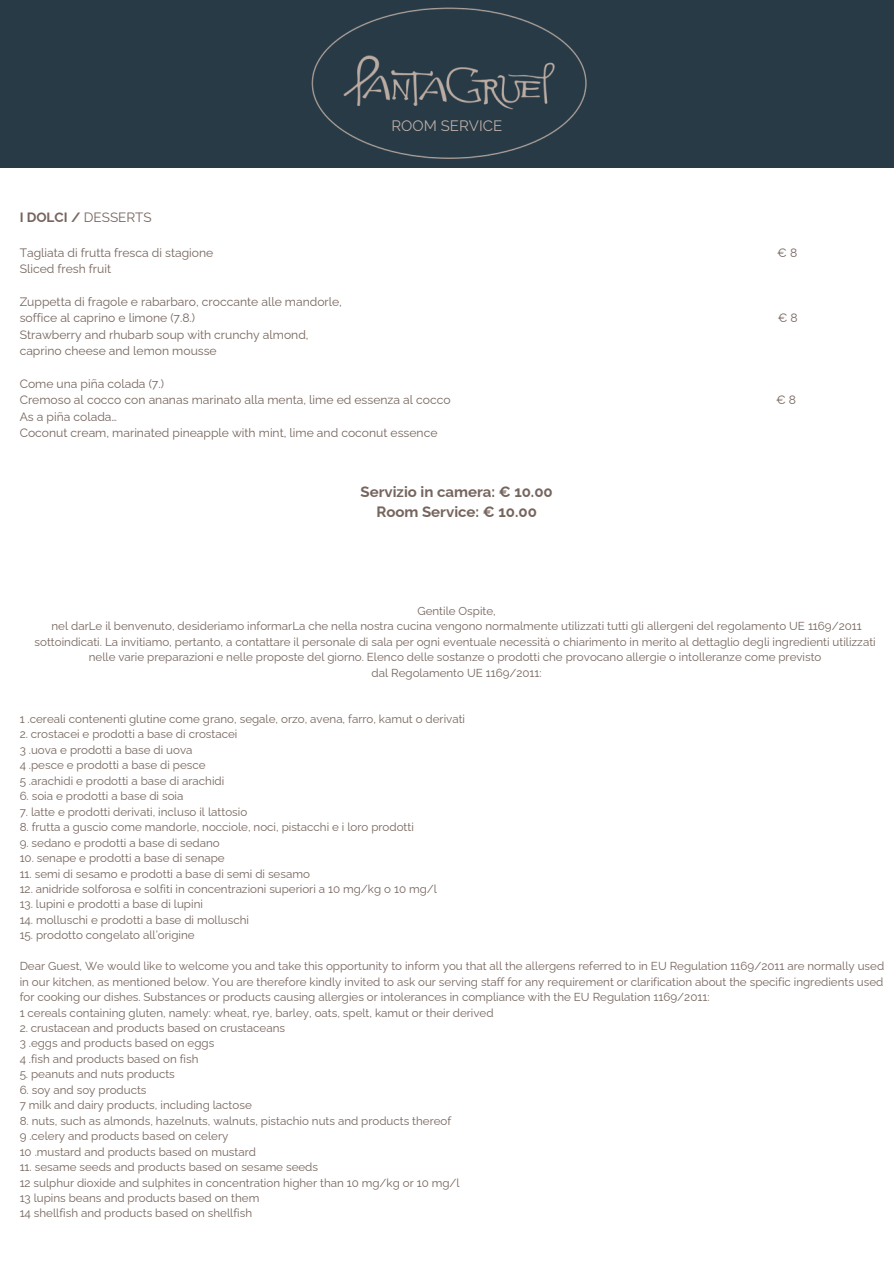
<style>
.page{position:relative;width:894px;height:1264px;background:#fff}
.page>*{position:absolute;margin:0;border:0;box-sizing:border-box;transform-origin:0 0}
.t1{font:700 15px/20.2px "Raleway";color:#76655d;text-align:center}
.t2{font:15px "Raleway";color:#bbaca5}
.t3{font:13.5px "Raleway";color:#76655d}
.t4{font:12.15px "Raleway";color:#76655d}
.t5{font:11.55px/15.5px "Raleway";color:#76655d;text-align:center}
.s1{font-weight:700}
</style>
<div class="page">
<div style="left:0;top:0;width:893px;height:168px;background:#273a45"></div>
<img style="left:311px;top:7px;width:276px;height:152px">
<h1 class="t2" style="left:391px;top:117px;width:112px">ROOM SERVICE</h1>
<h3 class="t3" style="left:20px;top:209px;width:133px"><span class="s1">I DOLCI /</span> DESSERTS</h3>
<p class="t4" style="left:20px;top:245px;width:195px">Tagliata di frutta fresca di stagione</p>
<p class="t4" style="left:777px;top:245px;width:22px">€ 8</p>
<p class="t4" style="left:20px;top:261px;width:93px">Sliced fresh fruit</p>
<p class="t4" style="left:20px;top:294px;width:324px">Zuppetta di fragole e rabarbaro, croccante alle mandorle,</p>
<p class="t4" style="left:20px;top:311px;width:177px">soffice al caprino e limone (7.8.)</p>
<p class="t4" style="left:777px;top:311px;width:22px">€ 8</p>
<p class="t4" style="left:20px;top:327px;width:290px">Strawberry and rhubarb soup with crunchy almond,</p>
<p class="t4" style="left:20px;top:344px;width:198px">caprino cheese and lemon mousse</p>
<p class="t4" style="left:20px;top:376px;width:146px">Come una piña colada (7.)</p>
<p class="t4" style="left:20px;top:393px;width:432px">Cremoso al cocco con ananas marinato alla menta, lime ed essenza al cocco</p>
<p class="t4" style="left:775px;top:393px;width:22px">€ 8</p>
<p class="t4" style="left:20px;top:409px;width:99px">As a piña colada…</p>
<p class="t4" style="left:20px;top:426px;width:419px">Coconut cream, marinated pineapple with mint, lime and coconut essence</p>
<h2 class="t1" style="left:360px;top:481px;width:194px">Servizio in camera: € 10.00<br>Room Service: € 10.00</h2>
<p class="t5" style="left:417px;top:603px;width:80px">Gentile Ospite,</p>
<p class="t5" style="left:35px;top:618px;width:842px">nel darLe il benvenuto, desideriamo informarLa che nella nostra cucina vengono normalmente utilizzati tutti gli allergeni del regolamento UE 1169/2011 sottoindicati. La invitiamo, pertanto, a contattare il personale di sala per ogni eventuale necessità o chiarimento in merito al dettaglio degli ingredienti utilizzati</p>
<p class="t5" style="left:89px;top:649px;width:734px">nelle varie preparazioni e nelle proposte del giorno. Elenco delle sostanze o prodotti che provocano allergie o intolleranze come previsto</p>
<p class="t5" style="left:371px;top:665px;width:172px">dal Regolamento UE 1169/2011:</p>
<p class="t5" style="left:20px;top:711px;width:447px">1 .cereali contenenti glutine come grano, segale, orzo, avena, farro, kamut o derivati</p>
<p class="t5" style="left:20px;top:726px;width:219px">2. crostacei e prodotti a base di crostacei</p>
<p class="t5" style="left:20px;top:742px;width:174px">3 .uova e prodotti a base di uova</p>
<p class="t5" style="left:20px;top:757px;width:187px">4 .pesce e prodotti a base di pesce</p>
<p class="t5" style="left:20px;top:773px;width:206px">5 .arachidi e prodotti a base di arachidi</p>
<p class="t5" style="left:20px;top:788px;width:165px">6. soia e prodotti a base di soia</p>
<p class="t5" style="left:20px;top:804px;width:229px">7. latte e prodotti derivati, incluso il lattosio</p>
<p class="t5" style="left:20px;top:819px;width:395px">8. frutta a guscio come mandorle, nocciole, noci, pistacchi e i loro prodotti</p>
<p class="t5" style="left:20px;top:834px;width:201px">9. sedano e prodotti a base di sedano</p>
<p class="t5" style="left:20px;top:850px;width:206px">10. senape e prodotti a base di senape</p>
<p class="t5" style="left:20px;top:865px;width:292px">11. semi di sesamo e prodotti a base di semi di sesamo</p>
<p class="t5" style="left:20px;top:881px;width:419px">12. anidride solforosa e solfiti in concentrazioni superiori a 10 mg/kg o 10 mg/l</p>
<p class="t5" style="left:20px;top:896px;width:185px">13. lupini e prodotti a base di lupini</p>
<p class="t5" style="left:20px;top:912px;width:231px">14. molluschi e prodotti a base di molluschi</p>
<p class="t5" style="left:20px;top:927px;width:176px">15. prodotto congelato all’origine</p>
<p class="t5" style="left:20px;top:958px;width:865px;text-align:justify">Dear Guest, We would like to welcome you and take this opportunity to inform you that all the allergens referred to in EU Regulation 1169/2011 are normally used in our kitchen, as mentioned below. You are therefore kindly invited to ask our serving staff for any requirement or clarification about the specific ingredients used for cooking our dishes. Substances or products causing allergies or intolerances in compliance with the EU Regulation 1169/2011:</p>
<p class="t5" style="left:20px;top:1004px;width:475px">1 cereals containing gluten, namely: wheat, rye, barley, oats, spelt, kamut or their derived</p>
<p class="t5" style="left:20px;top:1020px;width:267px">2. crustacean and products based on crustaceans</p>
<p class="t5" style="left:20px;top:1035px;width:196px">3 .eggs and products based on eggs</p>
<p class="t5" style="left:20px;top:1051px;width:180px">4 .fish and products based on fish</p>
<p class="t5" style="left:20px;top:1066px;width:157px">5. peanuts and nuts products</p>
<p class="t5" style="left:20px;top:1081px;width:128px">6. soy and soy products</p>
<p class="t5" style="left:20px;top:1097px;width:233px">7 milk and dairy products, including lactose</p>
<p class="t5" style="left:20px;top:1112px;width:433px">8. nuts, such as almonds, hazelnuts, walnuts, pistachio nuts and products thereof</p>
<p class="t5" style="left:20px;top:1128px;width:210px">9 .celery and products based on celery</p>
<p class="t5" style="left:20px;top:1143px;width:238px">10 .mustard and products based on mustard</p>
<p class="t5" style="left:20px;top:1159px;width:300px">11. sesame seeds and products based on sesame seeds</p>
<p class="t5" style="left:20px;top:1174px;width:441px">12 sulphur dioxide and sulphites in concentration higher than 10 mg/kg or 10 mg/l</p>
<p class="t5" style="left:20px;top:1190px;width:241px">13 lupins beans and products based on them</p>
<p class="t5" style="left:20px;top:1205px;width:234px">14 shellfish and products based on shellfish</p>
</div>
